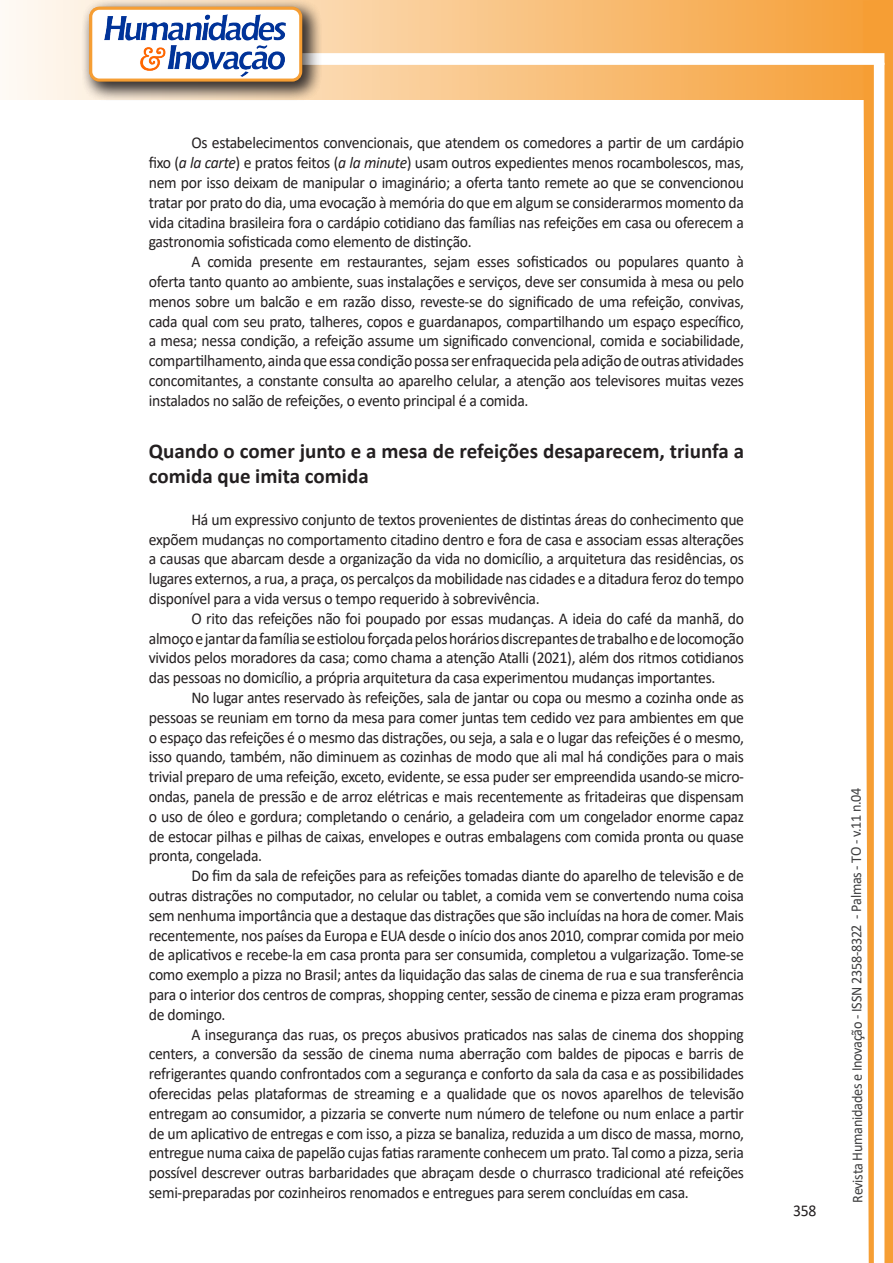
<style>
.page{position:relative;width:893px;height:1263px;background:#fff}
.page>*{position:absolute;margin:0;border:0;box-sizing:border-box;transform-origin:0 0}
.Titulo_2{font:700 21px/25.2px "Calibri";color:#231f20}
.texto{font:16.5px/19.8px "Calibri";letter-spacing:-.02em;color:#231f20;text-align:justify;scale:.95 1}
.t1{font:15px "Calibri";letter-spacing:-.025em;color:#3e3e3f;scale:.95 1}
.s1{font-style:italic}
</style>
<div class="page">
<svg style="left:5px;top:0;width:858px;height:100px;background:#f9c484"></svg>
<div style="left:302px;top:53px;width:582px;height:12px;background:#fff;border:2px solid #fff"></div>
<svg style="left:863px;top:0;width:30px;height:1263px"></svg>
<div style="left:81px;top:0;width:241px;height:102px;background:#231f20;opacity:.75"></div>
<div style="left:91px;top:8px;width:210px;height:72px;background:#fff;border-radius:9px"></div>
<img style="left:104px;top:14px;width:181px;height:62px">
<div style="left:89px;top:7px;width:213px;height:75px;border:3px solid #f69e34;border-radius:9px"></div>
<p class="texto" style="left:149px;top:133px;width:628px;text-indent:43px">Os estabelecimentos convencionais, que atendem os comedores a partir de um cardápio fixo (<span class="s1">a la carte</span>) e pratos feitos (<span class="s1">a la minute</span>) usam outros expedientes menos rocambolescos, mas, nem por isso deixam de manipular o imaginário; a oferta tanto remete ao que se convencionou tratar por prato do dia, uma evocação à memória do que em algum se considerarmos momento da vida citadina brasileira fora o cardápio cotidiano das famílias nas refeições em casa ou oferecem a gastronomia sofisticada como elemento de distinção.</p>
<p class="texto" style="left:149px;top:251px;width:628px;text-indent:43px">A comida presente em restaurantes, sejam esses sofisticados ou populares quanto à oferta tanto quanto ao ambiente, suas instalações e serviços, deve ser consumida à mesa ou pelo menos sobre um balcão e em razão disso, reveste-se do significado de uma refeição, convivas, cada qual com seu prato, talheres, copos e guardanapos, compartilhando um espaço específico, a mesa; nessa condição, a refeição assume um significado convencional, comida e sociabilidade, compartilhamento, ainda que essa condição possa ser enfraquecida pela adição de outras atividades concomitantes, a constante consulta ao aparelho celular, a atenção aos televisores muitas vezes instalados no salão de refeições, o evento principal é a comida.</p>
<p class="Titulo_2" style="left:149px;top:438px;width:597px">Quando o comer junto e a mesa de refeições desaparecem, triunfa a comida que imita comida</p>
<p class="texto" style="left:149px;top:509px;width:628px;text-indent:43px">Há um expressivo conjunto de textos provenientes de distintas áreas do conhecimento que expõem mudanças no comportamento citadino dentro e fora de casa e associam essas alterações a causas que abarcam desde a organização da vida no domicílio, a arquitetura das residências, os lugares externos, a rua, a praça, os percalços da mobilidade nas cidades e a ditadura feroz do tempo disponível para a vida versus o tempo requerido à sobrevivência.</p>
<p class="texto" style="left:149px;top:608px;width:628px;text-indent:43px">O rito das refeições não foi poupado por essas mudanças. A ideia do café da manhã, do almoço e jantar da família se estiolou forçada pelos horários discrepantes de trabalho e de locomoção vividos pelos moradores da casa; como chama a atenção Atalli (2021), além dos ritmos cotidianos das pessoas no domicílio, a própria arquitetura da casa experimentou mudanças importantes.</p>
<p class="texto" style="left:149px;top:687px;width:628px;text-indent:43px">No lugar antes reservado às refeições, sala de jantar ou copa ou mesmo a cozinha onde as pessoas se reuniam em torno da mesa para comer juntas tem cedido vez para ambientes em que o espaço das refeições é o mesmo das distrações, ou seja, a sala e o lugar das refeições é o mesmo, isso quando, também, não diminuem as cozinhas de modo que ali mal há condições para o mais trivial preparo de uma refeição, exceto, evidente, se essa puder ser empreendida usando-se micro&shy;ondas, panela de pressão e de arroz elétricas e mais recentemente as fritadeiras que dispensam o uso de óleo e gordura; completando o cenário, a geladeira com um congelador enorme capaz de estocar pilhas e pilhas de caixas, envelopes e outras embalagens com comida pronta ou quase pronta, congelada.</p>
<p class="texto" style="left:149px;top:865px;width:628px;text-indent:43px">Do fim da sala de refeições para as refeições tomadas diante do aparelho de televisão e de outras distrações no computador, no celular ou tablet, a comida vem se convertendo numa coisa sem nenhuma importância que a destaque das distrações que são incluídas na hora de comer. Mais recentemente, nos países da Europa e EUA desde o início dos anos 2010, comprar comida por meio de aplicativos e recebe-la em casa pronta para ser consumida, completou a vulgarização. Tome-se como exemplo a pizza no Brasil; antes da liquidação das salas de cinema de rua e sua transferência para o interior dos centros de compras, shopping center, sessão de cinema e pizza eram programas de domingo.</p>
<p class="texto" style="left:149px;top:1024px;width:628px;text-indent:43px">A insegurança das ruas, os preços abusivos praticados nas salas de cinema dos shopping centers, a conversão da sessão de cinema numa aberração com baldes de pipocas e barris de refrigerantes quando confrontados com a segurança e conforto da sala da casa e as possibilidades oferecidas pelas plataformas de streaming e a qualidade que os novos aparelhos de televisão entregam ao consumidor, a pizzaria se converte num número de telefone ou num enlace a partir de um aplicativo de entregas e com isso, a pizza se banaliza, reduzida a um disco de massa, morno, entregue numa caixa de papelão cujas fatias raramente conhecem um prato. Tal como a pizza, seria possível descrever outras barbaridades que abraçam desde o churrasco tradicional até refeições semi-preparadas por cozinheiros renomados e entregues para serem concluídas em casa.</p>
<p class="texto" style="left:793px;top:1200px;width:26px">358</p>
<p class="t1" style="left:846px;top:1203px;width:439px;rotate:-90deg">Revista Humanidades e Inovação - ISSN 2358-8322 - Palmas - TO - v.11 n.04</p>
</div>
